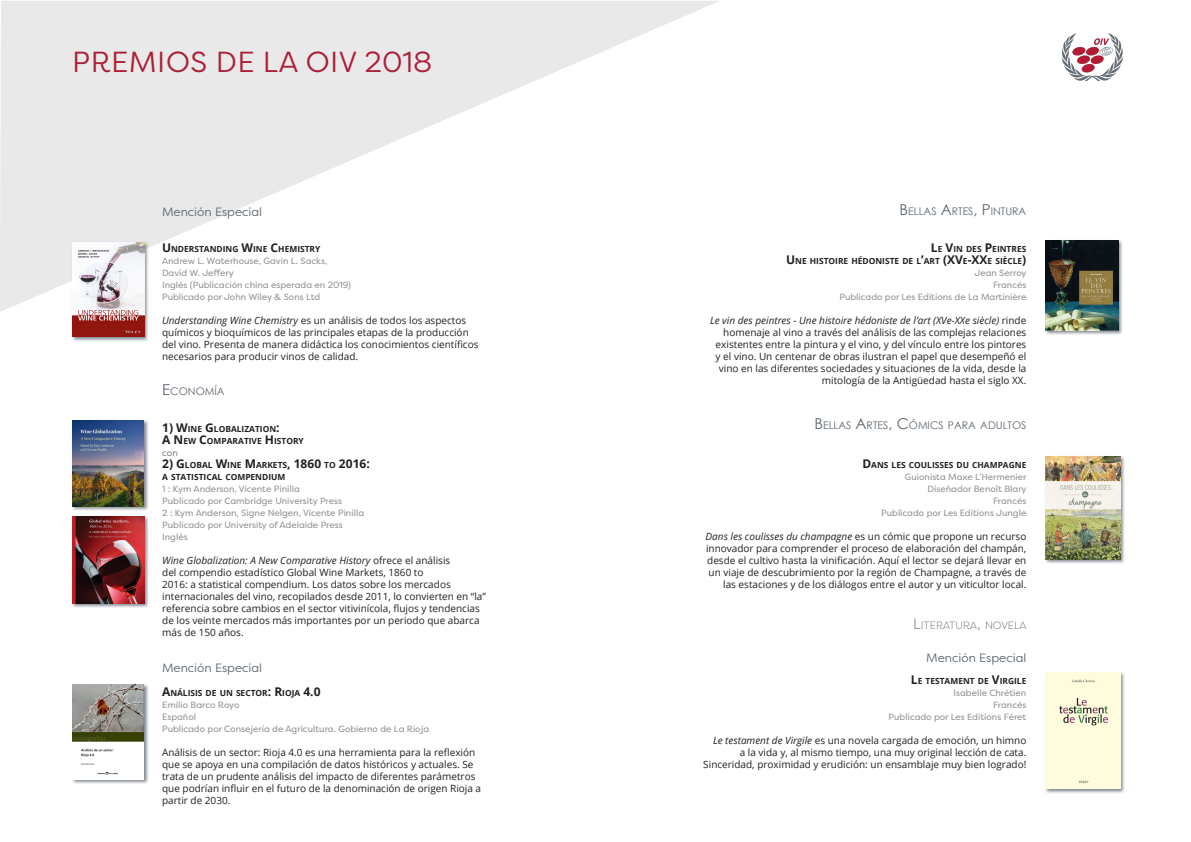
<style>
.page{position:relative;width:1191px;height:842px;background:#fff}
.page>*{position:absolute;margin:0;border:0;box-sizing:border-box;transform-origin:0 0}
.titrecategorie_pair{font:29px "Filson Pro";letter-spacing:.02em;color:#ad1e37}
.Normal_droite{font:12px "Filson Pro";color:#5d6771}
.en_tete_pair_copie{font:10.5px "Century Gothic";color:#5d6771}
.en_tete_pair_copie-2{font:300 10.5px "Filson Pro";color:#5d6771}
.en_tete_impair{font:10.5px "Century Gothic";color:#5d6771}
.texte_gauche{font:10px/12px "Open Sans";color:#231f20}
.texte_droite{font:10px/12px "Open Sans";color:#231f20;text-align:right}
.titre_livre_rouge_ga{font:9px/12px "Filson Pro";color:#939598}
.titre_livre_rouge_dr{font:9px/12px "Filson Pro";color:#939598;text-align:right}
.titre_livre_rouge_ga-2{font:9px "Filson Pro";color:#5d6771}
.titre_livre_rouge_ga-3{font:700 8.4px/12px "Open Sans";color:#231f20}
.titre_livre_rouge_dr-2{font:700 8.4px/12px "Open Sans";color:#231f20;text-align:right}
.s1{font-size:12px}
.s2{font-style:italic}
.s3{font-size:15px}
</style>
<div class="page">
<svg style="left:0;top:1px;width:719px;height:311px;fill:#e9e9ea"></svg>
<img style="left:1062px;top:33px;width:61px;height:47px">
<div style="left:71px;top:241px;width:78px;height:101px;background:#5d6771;opacity:.75"></div>
<img style="left:72px;top:242px;width:72px;height:95px">
<div style="left:71px;top:419px;width:78px;height:92px;background:#5d6771;opacity:.75"></div>
<img style="left:72px;top:420px;width:72px;height:86px">
<div style="left:72px;top:515px;width:77px;height:93px;background:#5d6771;opacity:.75"></div>
<img style="left:72px;top:516px;width:72px;height:87px">
<div style="left:71px;top:683px;width:78px;height:102px;background:#5d6771;opacity:.75"></div>
<img style="left:72px;top:684px;width:72px;height:96px">
<div style="left:1044px;top:239px;width:79px;height:96px;background:#5d6771;opacity:.75"></div>
<img style="left:1045px;top:240px;width:73px;height:90px">
<div style="left:1044px;top:455px;width:81px;height:109px;background:#5d6771;opacity:.75"></div>
<img style="left:1045px;top:456px;width:75px;height:103px">
<div style="left:1044px;top:671px;width:81px;height:123px;background:#5d6771;opacity:.75"></div>
<img style="left:1045px;top:672px;width:75px;height:117px">
<p class="titrecategorie_pair" style="left:72px;top:43px;width:361px">PREMIOS DE LA OIV 2018</p>
<p class="Normal_droite" style="left:162px;top:204px;width:102px">Mención Especial</p>
<p class="titre_livre_rouge_ga-3" style="left:162px;top:243px;width:160px"><span class="s1">U</span> NDERSTANDING <span class="s1">W</span>INE <span class="s1">C</span>HEMISTRY</p>
<p class="titre_livre_rouge_ga" style="left:162px;top:255px;width:191px">Andrew L. Waterhouse, Gavin L. Sacks, David W. Jeffery<br>Inglés (Publicación china esperada en 2019)<br>Publicado por John Wiley &amp; Sons Ltd</p>
<p class="texte_gauche" style="left:162px;top:314px;width:318px"><span class="s2">Understanding Wine Chemistry</span> es un análisis de todos los aspectos químicos y bioquímicos de las principales etapas de la producción del vino. Presenta de manera didáctica los conocimientos científicos necesarios para producir vinos de calidad.</p>
<p class="en_tete_impair" style="left:162px;top:384px;width:64px"><span class="s3">E</span>CONOMÍA</p>
<p class="titre_livre_rouge_ga-3" style="left:162px;top:423px;width:143px"><span class="s1">1) W</span>INE <span class="s1">G</span>LOBALIZATION<span class="s1">:<br>A N</span> EW <span class="s1">C</span>OMPARATIVE <span class="s1">H</span> ISTORY</p>
<p class="titre_livre_rouge_ga-2" style="left:162px;top:447px;width:17px">con</p>
<p class="titre_livre_rouge_ga-3" style="left:162px;top:459px;width:209px"><span class="s1">2) G</span> LOBAL <span class="s1">W</span>INE <span class="s1">M</span> ARKETS<span class="s1">, 1860</span> TO <span class="s1">2016:<br></span>A STATISTICAL COMPENDIUM</p>
<p class="titre_livre_rouge_ga" style="left:162px;top:483px;width:203px">1 : Kym Anderson, Vicente Pinilla<br>Publicado por Cambridge University Press<br>2 : Kym Anderson, Signe Nelgen, Vicente Pinilla Publicado por University of Adelaide Press Inglés</p>
<p class="texte_gauche" style="left:162px;top:554px;width:325px"><span class="s2">Wine Globalization: A New Comparative History</span> ofrece el análisis<br>del compendio estadístico Global Wine Markets, 1860 to<br>2016: a statistical compendium. Los datos sobre los mercados internacionales del vino, recopilados desde 2011, lo convierten en “la” referencia sobre cambios en el sector vitivinícola, flujos y tendencias de los veinte mercados más importantes por un periodo que abarca más de 150 años.</p>
<p class="Normal_droite" style="left:162px;top:660px;width:102px">Mención Especial</p>
<p class="titre_livre_rouge_ga-3" style="left:162px;top:687px;width:160px"><span class="s1">A</span>NÁLISIS DE UN SECTOR<span class="s1">: R</span>IOJA <span class="s1">4.0</span></p>
<p class="titre_livre_rouge_ga" style="left:162px;top:699px;width:269px">Emilio Barco Royo<br>Español<br>Publicado por Consejería de Agricultura. Gobierno de La Rioja</p>
<p class="texte_gauche" style="left:162px;top:746px;width:321px">Análisis de un sector: Rioja 4.0 es una herramienta para la reflexión que se apoya en una compilación de datos históricos y actuales. Se trata de un prudente análisis del impacto de diferentes parámetros que podrían influir en el futuro de la denominación de origen Rioja a partir de 2030.</p>
<p class="en_tete_pair_copie" style="left:899px;top:204px;width:128px"><span class="s3">B</span>ELLAS <span class="s3">A</span>RTES<span class="s3">, P</span> INTURA</p>
<p class="titre_livre_rouge_dr-2" style="left:786px;top:243px;width:242px"><span class="s1">L</span>E <span class="s1">V</span>IN DES <span class="s1">P</span>EINTRES<br><span class="s1">U</span> NE HISTOIRE HÉDONISTE DE L<span class="s1">’</span>ART <span class="s1">(XV</span>E<span class="s1">-XX</span>E SIÈCLE<span class="s1">)</span></p>
<p class="titre_livre_rouge_dr" style="left:839px;top:267px;width:189px">Jean Serroy<br>Francés<br>Publicado por Les Editions de La Martinière</p>
<p class="texte_droite" style="left:710px;top:314px;width:318px"><span class="s2">Le vin des peintres - Une histoire hédoniste de l’art (XVe-XXe siècle)</span> rinde homenaje al vino a través del análisis de las complejas relaciones existentes entre la pintura y el vino, y del vínculo entre los pintores y el vino. Un centenar de obras ilustran el papel que desempeñó el vino en las diferentes sociedades y situaciones de la vida, desde la mitología de la Antigüedad hasta el siglo XX.</p>
<p class="en_tete_pair_copie" style="left:814px;top:418px;width:213px"><span class="s3">B</span>ELLAS <span class="s3">A</span>RTES<span class="s3">, C</span>ÓMICS PARA ADULTOS</p>
<p class="titre_livre_rouge_dr-2" style="left:862px;top:459px;width:165px"><span class="s1">D</span>ANS LES COULISSES DU CHAMPAGNE</p>
<p class="titre_livre_rouge_dr" style="left:881px;top:471px;width:147px">Guionista Maxe L’Hermenier<br>Diseñador Benoît Blary<br>Francés<br>Publicado por Les Editions Jungle</p>
<p class="texte_droite" style="left:705px;top:530px;width:322px"><span class="s2">Dans les coulisses du champagne</span> es un cómic que propone un recurso innovador para comprender el proceso de elaboración del champán, desde el cultivo hasta la vinificación. Aquí el lector se dejará llevar en un viaje de descubrimiento por la región de Champagne, a través de las estaciones y de los diálogos entre el autor y un viticultor local.</p>
<p class="en_tete_pair_copie-2" style="left:913px;top:619px;width:88px"><span class="s3">L</span>ITE RATURA<span class="s3">,</span> NOVE</p>
<p class="en_tete_pair_copie-2" style="left:1014px;top:619px;width:14px">LA</p>
<p class="Normal_droite" style="left:926px;top:650px;width:102px">Mención Especial</p>
<p class="titre_livre_rouge_dr-2" style="left:911px;top:675px;width:116px"><span class="s1">L</span>E TESTAMENT DE <span class="s1">V</span>IRGILE</p>
<p class="titre_livre_rouge_dr" style="left:888px;top:687px;width:139px">Isabelle Chrétien<br>Francés<br>Publicado por Les Editions Féret</p>
<p class="texte_droite" style="left:703px;top:734px;width:324px"><span class="s2">Le testament de Virgile</span> es una novela cargada de emoción, un himno<br>a la vida y, al mismo tiempo, una muy original lección de cata.<br>Sinceridad, proximidad y erudición: un ensamblaje muy bien logrado!</p>
</div>
